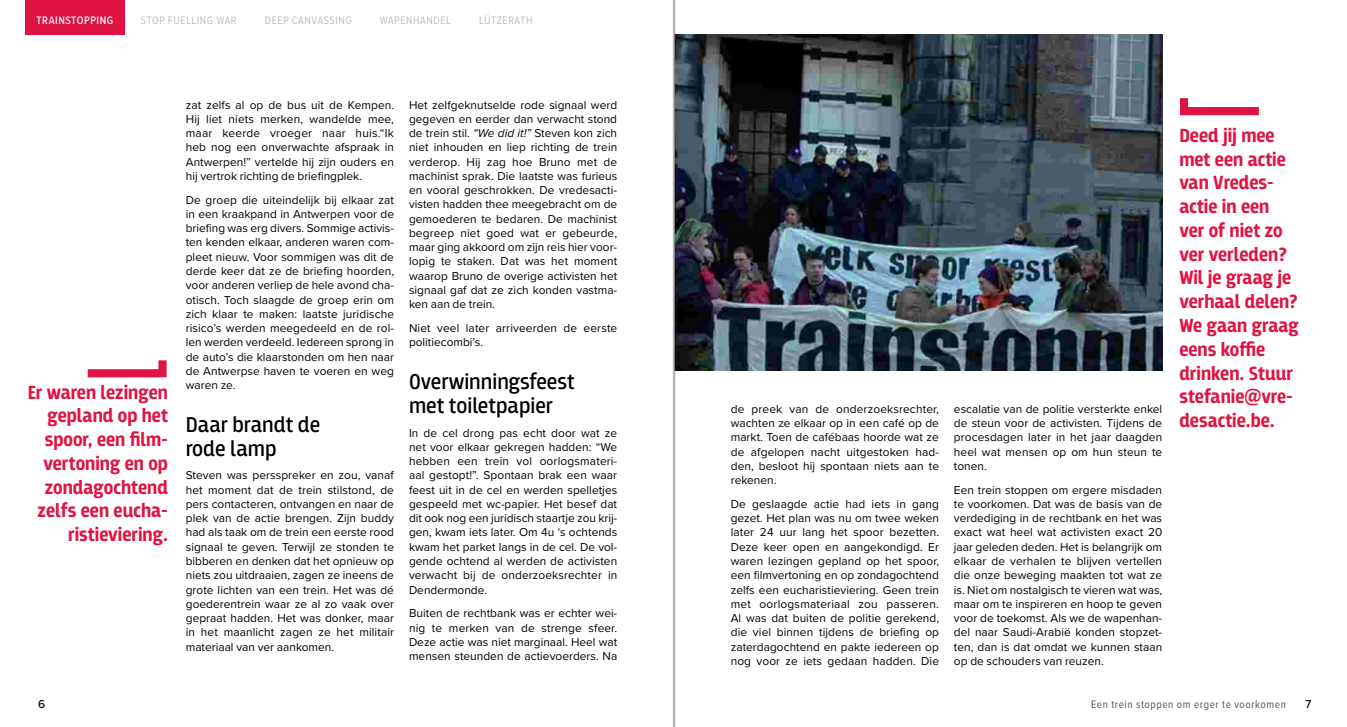
<style>
.page{position:relative;width:1347px;height:727px;background:#fff}
.page>*{position:absolute;margin:0;border:0;box-sizing:border-box;transform-origin:0 0}
.titel_col_2{font:22.5px/23.8px "Breakers";color:#000}
.highlight_left{font:700 20px/23.8px "Breakers";color:#df1442}
.highlight{font:700 20px/23.8px "Breakers";color:#df1442;text-align:right}
.body_2_col{font:11.88px/14.2px "Proxima Nova";letter-spacing:.005em;color:#000;text-align:justify}
.t1{font:500 11.88px "Proxima Nova";color:#000}
.Header_index{font:11.25px "Proxima Nova Cond";letter-spacing:.05em;color:#bfc1c1}
.footer_2{font:11.25px "Proxima Nova Cond";letter-spacing:.05em;color:#555756}
.Header_index-2{font:500 11.25px "Proxima Nova Cond";letter-spacing:.05em;color:#fff}
.s1{font-style:italic}
</style>
<div class="page">
<svg style="left:88px;top:360px;width:79px;height:17px"></svg>
<svg style="left:1179px;top:98px;width:79px;height:17px"></svg>
<div style="left:26px;top:0;width:99px;height:34px;background:#df1442"></div>
<img style="left:684px;top:34px;width:478px;height:337px">
<svg style="left:672px;top:0;width:12px;height:726px"></svg>
<p class="Header_index-2" style="left:37px;top:12px;width:78px">TRAINSTOPPING</p>
<p class="Header_index" style="left:141px;top:12px;width:97px">STOP FUELLING WAR</p>
<p class="Header_index" style="left:265px;top:12px;width:88px">DEEP CANVASSING</p>
<p class="Header_index" style="left:380px;top:12px;width:73px">WAPENHANDEL</p>
<p class="Header_index" style="left:479px;top:12px;width:55px">LÜTZERATH</p>
<p class="highlight" style="left:28px;top:381px;width:142px">Er waren lezingen gepland op het spoor, een film&shy;vertoning en op zondagochtend zelfs een eucha&shy;ristieviering.</p>
<p class="body_2_col" style="left:186px;top:97px;width:210px">zat zelfs al op de bus uit de Kempen.<br>Hij liet niets merken, wandelde mee, maar keerde vroeger naar huis.“Ik heb nog een onverwachte afspraak in Antwerpen!” vertelde hij zijn ouders en hij vertrok richting de briefingplek.</p>
<p class="body_2_col" style="left:186px;top:192px;width:210px">De groep die uiteindelijk bij elkaar zat in een kraakpand in Antwerpen voor de briefing was erg divers. Sommige activis&shy;ten kenden elkaar, anderen waren com&shy;pleet nieuw. Voor sommigen was dit de derde keer dat ze de briefing hoorden, voor anderen verliep de hele avond cha&shy;otisch. Toch slaagde de groep erin om zich klaar te maken: laatste juridische risico’s werden meegedeeld en de rol&shy;len werden verdeeld. Iedereen sprong in de auto’s die klaarstonden om hen naar de Antwerpse haven te voeren en weg waren ze.</p>
<p class="titel_col_2" style="left:186px;top:413px;width:136px">Daar brandt de rode lamp</p>
<p class="body_2_col" style="left:186px;top:467px;width:210px">Steven was persspreker en zou, vanaf het moment dat de trein stilstond, de pers contacteren, ontvangen en naar de plek van de actie brengen. Zijn buddy had als taak om de trein een eerste rood signaal te geven. Terwijl ze stonden te bibberen en denken dat het opnieuw op niets zou uitdraaien, zagen ze ineens de grote lichten van een trein. Het was dé goederentrein waar ze al zo vaak over gepraat hadden. Het was donker, maar in het maanlicht zagen ze het militair materiaal van ver aankomen.</p>
<p class="body_2_col" style="left:409px;top:97px;width:210px">Het zelfgeknutselde rode signaal werd gegeven en eerder dan verwacht stond de trein stil. <span class="s1">“We did it!”</span> Steven kon zich niet inhouden en liep richting de trein verderop. Hij zag hoe Bruno met de machinist sprak. Die laatste was furieus en vooral geschrokken. De vredesacti&shy;visten hadden thee meegebracht om de gemoederen te bedaren. De machinist begreep niet goed wat er gebeurde, maar ging akkoord om zijn reis hier voor&shy;lopig te staken. Dat was het moment waarop Bruno de overige activisten het signaal gaf dat ze zich konden vastma&shy;ken aan de trein.</p>
<p class="body_2_col" style="left:409px;top:320px;width:210px">Niet veel later arriveerden de eerste politiecombi’s.</p>
<p class="titel_col_2" style="left:409px;top:370px;width:167px">Overwinningsfeest met toiletpapier</p>
<p class="body_2_col" style="left:409px;top:425px;width:210px">In de cel drong pas echt door wat ze net voor elkaar gekregen hadden: “We hebben een trein vol oorlogsmateri&shy;aal gestopt!”. Spontaan brak een waar feest uit in de cel en werden spelletjes gespeeld met wc-papier. Het besef dat dit ook nog een juridisch staartje zou krij&shy;gen, kwam iets later. Om 4u ‘s ochtends kwam het parket langs in de cel. De vol&shy;gende ochtend al werden de activisten verwacht bij de onderzoeksrechter in Dendermonde.</p>
<p class="body_2_col" style="left:409px;top:605px;width:210px">Buiten de rechtbank was er echter wei&shy;nig te merken van de strenge sfeer.<br>Deze actie was niet marginaal. Heel wat mensen steunden de actievoerders. Na</p>
<p class="body_2_col" style="left:730px;top:401px;width:210px">de preek van de onderzoeksrechter, wachten ze elkaar op in een café op de markt. Toen de cafébaas hoorde wat ze de afgelopen nacht uitgestoken had&shy;den, besloot hij spontaan niets aan te rekenen.</p>
<p class="body_2_col" style="left:730px;top:496px;width:210px">De geslaagde actie had iets in gang gezet. Het plan was nu om twee weken later 24 uur lang het spoor bezetten.<br>Deze keer open en aangekondigd. Er waren lezingen gepland op het spoor, een filmvertoning en op zondagochtend zelfs een eucharistieviering. Geen trein met oorlogsmateriaal zou passeren.<br>Al was dat buiten de politie gerekend, die viel binnen tijdens de briefing op zaterdagochtend en pakte iedereen op nog voor ze iets gedaan hadden. Die</p>
<p class="body_2_col" style="left:954px;top:401px;width:210px">escalatie van de politie versterkte enkel de steun voor de activisten. Tijdens de procesdagen later in het jaar daagden heel wat mensen op om hun steun te tonen.</p>
<p class="body_2_col" style="left:954px;top:482px;width:210px">Een trein stoppen om ergere misdaden te voorkomen. Dat was de basis van de verdediging in de rechtbank en het was exact wat heel wat activisten exact 20 jaar geleden deden. Het is belangrijk om elkaar de verhalen te blijven vertellen die onze beweging maakten tot wat ze is. Niet om nostalgisch te vieren wat was, maar om te inspireren en hoop te geven voor de toekomst. Als we de wapenhan&shy;del naar Saudi-Arabië konden stopzet&shy;ten, dan is dat omdat we kunnen staan op de schouders van reuzen.</p>
<p class="highlight_left" style="left:1179px;top:124px;width:121px">Deed jij mee met een actie van Vredes&shy;actie in een ver of niet zo ver verleden?<br>Wil je graag je verhaal delen?<br>We gaan graag eens koffie drinken. Stuur stefanie@vre&shy;desactie.be.</p>
<p class="t1" style="left:38px;top:694px;width:9px">6</p>
<p class="footer_2" style="left:1091px;top:695px;width:196px">Een trein stoppen om erger te voorkomen</p>
<p class="t1" style="left:1305px;top:694px;width:8px">7</p>
</div>
